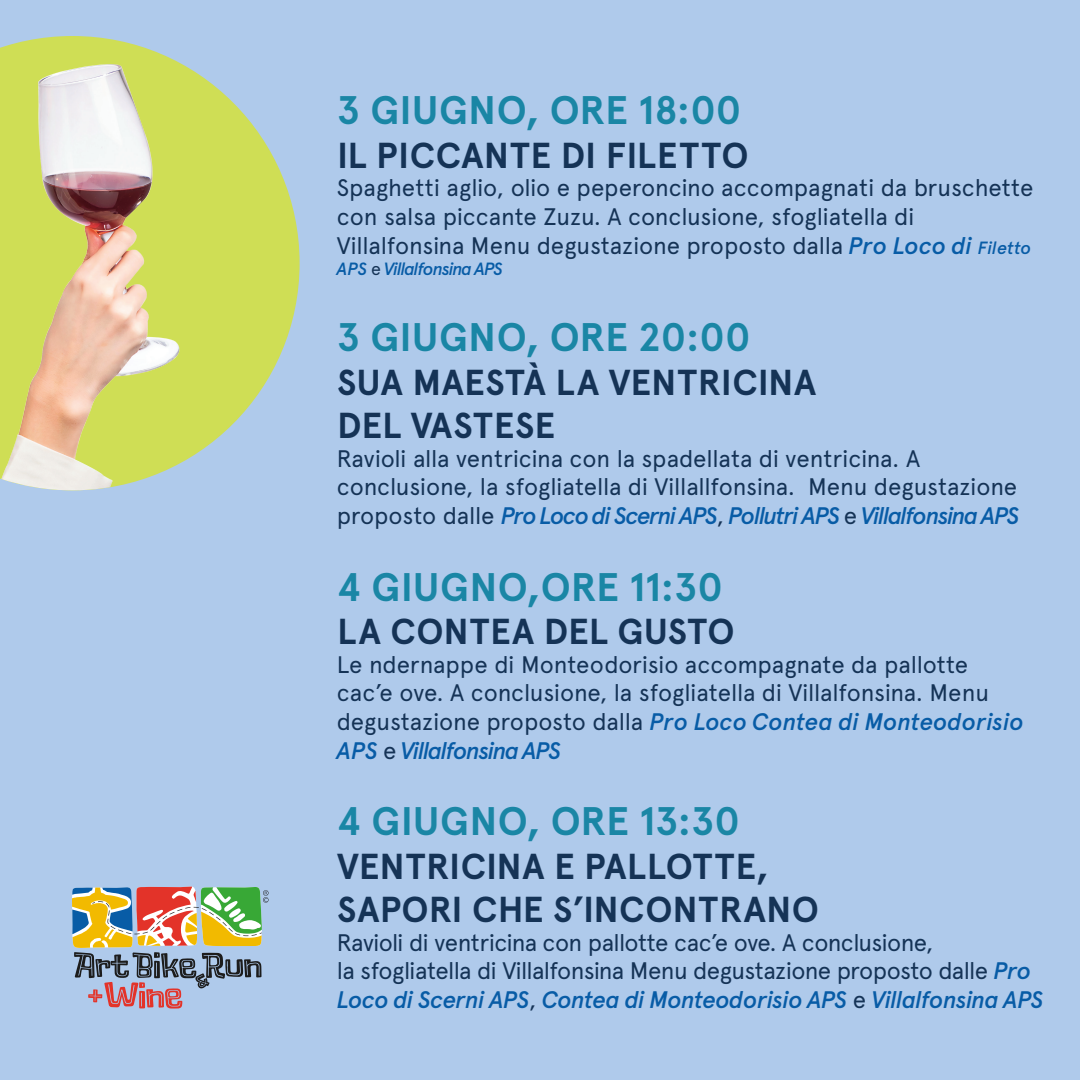
<style>
.page{position:relative;width:1080px;height:1080px;background:#afcaeb}
.page>*{position:absolute;margin:0;border:0;box-sizing:border-box;transform-origin:0 0}
.t1{font:700 39.9px "Apercu";color:#1a86a5}
.t2{font:700 36.1px "Apercu";letter-spacing:.01em;color:#153356}
.t3{font:23.9px/28.7px "Apercu";letter-spacing:-.01em;color:#153356}
.t4{font:23.9px/28.7px "Apercu";letter-spacing:-.03em;color:#153356}
.t5{font:italic 500 17.7px "Apercu";letter-spacing:-.055em;color:#085ca6}
.s1{font-weight:500;font-style:italic;color:#085ca6}
.s2{font-weight:500;font-style:italic;font-size:17.7px;color:#085ca6}
.s3{font-weight:400;font-style:normal;color:#153356}
</style>
<div class="page">
<svg style="left:268px;top:148px;width:32px;height:231px;fill:#cfde55"></svg>
<img style="left:0;top:36px;width:268px;height:454px">
<svg style="left:72px;top:887px;width:197px;height:122px"></svg>
<p class="t1" style="left:337px;top:86px;width:406px">3 GIUGNO, ORE 18:00</p>
<p class="t2" style="left:337px;top:133px;width:413px">IL PICCANTE DI FILETTO</p>
<p class="t3" style="left:337px;top:173px;width:698px">Spaghetti aglio, olio e peperoncino accompagnati da bruschette con salsa piccante Zuzu. A conclusione, sfogliatella di<br>Villalfonsina Menu degustazione proposto dalla <span class="s1">Pro Loco di</span> <span class="s2">Filetto</span></p>
<p class="t5" style="left:337px;top:258px;width:168px">APS <span class="s3">e</span> Villalfonsina APS</p>
<p class="t1" style="left:337px;top:313px;width:415px">3 GIUGNO, ORE 20:00</p>
<p class="t2" style="left:337px;top:360px;width:481px">SUA MAESTÀ LA VENTRICINA</p>
<p class="t2" style="left:337px;top:404px;width:220px">DEL VASTESE</p>
<p class="t3" style="left:337px;top:444px;width:684px">Ravioli alla ventricina con la spadellata di ventricina. A conclusione, la sfogliatella di Villallfonsina. Menu degustazione proposto dalle <span class="s1">Pro Loco di Scerni APS</span>, <span class="s1">Pollutri APS</span> e <span class="s1">Villalfonsina APS</span></p>
<p class="t1" style="left:337px;top:563px;width:388px">4 GIUGNO,ORE 11:30</p>
<p class="t2" style="left:337px;top:610px;width:399px">LA CONTEA DEL GUSTO</p>
<p class="t3" style="left:337px;top:650px;width:689px">Le ndernappe di Monteodorisio accompagnate da pallotte cac’e ove. A conclusione, la sfogliatella di Villalfonsina. Menu degustazione proposto dalla <span class="s1">Pro Loco Contea di Monteodorisio APS</span> e <span class="s1">Villalfonsina APS</span></p>
<p class="t1" style="left:337px;top:797px;width:405px">4 GIUGNO, ORE 13:30</p>
<p class="t2" style="left:337px;top:844px;width:433px">VENTRICINA E PALLOTTE,</p>
<p class="t2" style="left:337px;top:887px;width:483px">SAPORI CHE S’INCONTRANO</p>
<p class="t3" style="left:337px;top:928px;width:598px">Ravioli di ventricina con pallotte cac’e ove. A conclusione,</p>
<p class="t4" style="left:337px;top:956px;width:708px">la sfogliatella di Villalfonsina Menu degustazione proposto dalle <span class="s1">Pro<br>Loco di Scerni APS</span>, <span class="s1">Contea di Monteodorisio APS</span> e <span class="s1">Villalfonsina APS</span></p>
</div>
